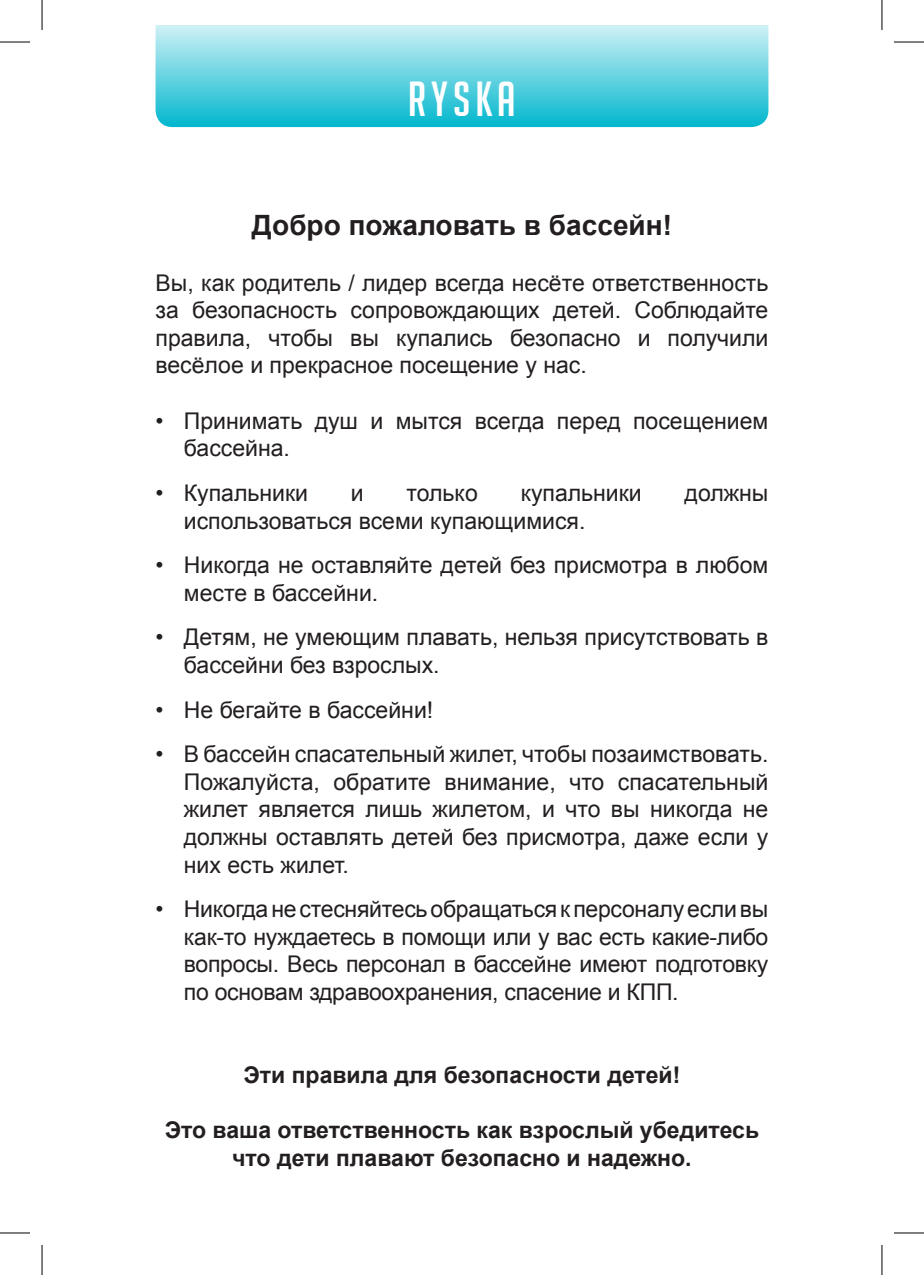
<style>
.page{position:relative;width:924px;height:1275px;background:#fff}
.page>*{position:absolute;margin:0;border:0;box-sizing:border-box;transform-origin:0 0}
.t1{font:48px "Big Noodle Titling";letter-spacing:.1em;color:#fff}
.t2{font:700 28px "Arial";color:#231f20}
.t3{font:23px/27.6px "Arial";color:#231f20;text-align:justify}
.t4{font:700 23px/27.6px "Arial";color:#231f20;text-align:center}
</style>
<div class="page">
<svg style="left:155px;top:25px;width:613px;height:102px;background:#69d4e1"></svg>
<hr style="left:0;top:42px;width:30px;height:1px;background:#000">
<hr style="left:893px;top:42px;width:30px;height:1px;background:#000">
<hr style="left:0;top:1232px;width:30px;height:1px;background:#000">
<hr style="left:893px;top:1232px;width:30px;height:1px;background:#000">
<hr style="left:42px;top:0;width:1px;height:30px;background:#000">
<hr style="left:42px;top:1245px;width:1px;height:30px;background:#000">
<hr style="left:881px;top:0;width:1px;height:30px;background:#000">
<hr style="left:881px;top:1245px;width:1px;height:30px;background:#000">
<h1 class="t1" style="left:408px;top:73px;width:108px">RYSKA</h1>
<p class="t2" style="left:252px;top:207px;width:421px">Добро пожаловать в бассейн!</p>
<p class="t3" style="left:155px;top:269px;width:614px">Вы, как родитель / лидер всегда несёте ответственность за безопасность сопровождающих детей. Соблюдайте правила, чтобы вы купались безопасно и получили весёлое и прекрасное посещение у нас.</p>
<p class="t3" style="left:184px;top:407px;width:585px;text-indent:-28px">• Принимать душ и мытся всегда перед посещением бассейна.</p>
<p class="t3" style="left:155px;top:479px;width:154px">• Купальники</p>
<p class="t3" style="left:351px;top:479px;width:14px">и</p>
<p class="t3" style="left:406px;top:479px;width:73px">только</p>
<p class="t3" style="left:520px;top:479px;width:122px">купальники</p>
<p class="t3" style="left:684px;top:479px;width:85px">должны</p>
<p class="t3" style="left:184px;top:507px;width:403px">использоваться всеми купающимися.</p>
<p class="t3" style="left:184px;top:551px;width:585px;text-indent:-28px">• Никогда не оставляйте детей без присмотра в любом месте в бассейни.</p>
<p class="t3" style="left:184px;top:624px;width:585px;text-indent:-28px">• Детям, не умеющим плавать, нельзя присутствовать в бассейни без взрослых.</p>
<p class="t3" style="left:155px;top:696px;width:279px">• Не бегайте в бассейни!</p>
<p class="t3" style="left:184px;top:740px;width:585px;text-indent:-28px">• В бассейн спасательный жилет, чтобы позаимствовать.<br>Пожалуйста, обратите внимание, что спасательный жилет является лишь жилетом, и что вы никогда не должны оставлять детей без присмотра, даже если у них есть жилет.</p>
<p class="t3" style="left:184px;top:895px;width:585px;text-indent:-28px">• Никогда не стесняйтесь обращаться к персоналу если вы как-то нуждаетесь в помощи или у вас есть какие-либо вопросы. Весь персонал в бассейне имеют подготовку по основам здравоохранения, спасение и КПП.</p>
<p class="t4" style="left:243px;top:1061px;width:438px">Эти правила для безопасности детей!</p>
<p class="t4" style="left:165px;top:1117px;width:595px">Это ваша ответственность как взрослый убедитесь что дети плавают безопасно и надежно.</p>
</div>
